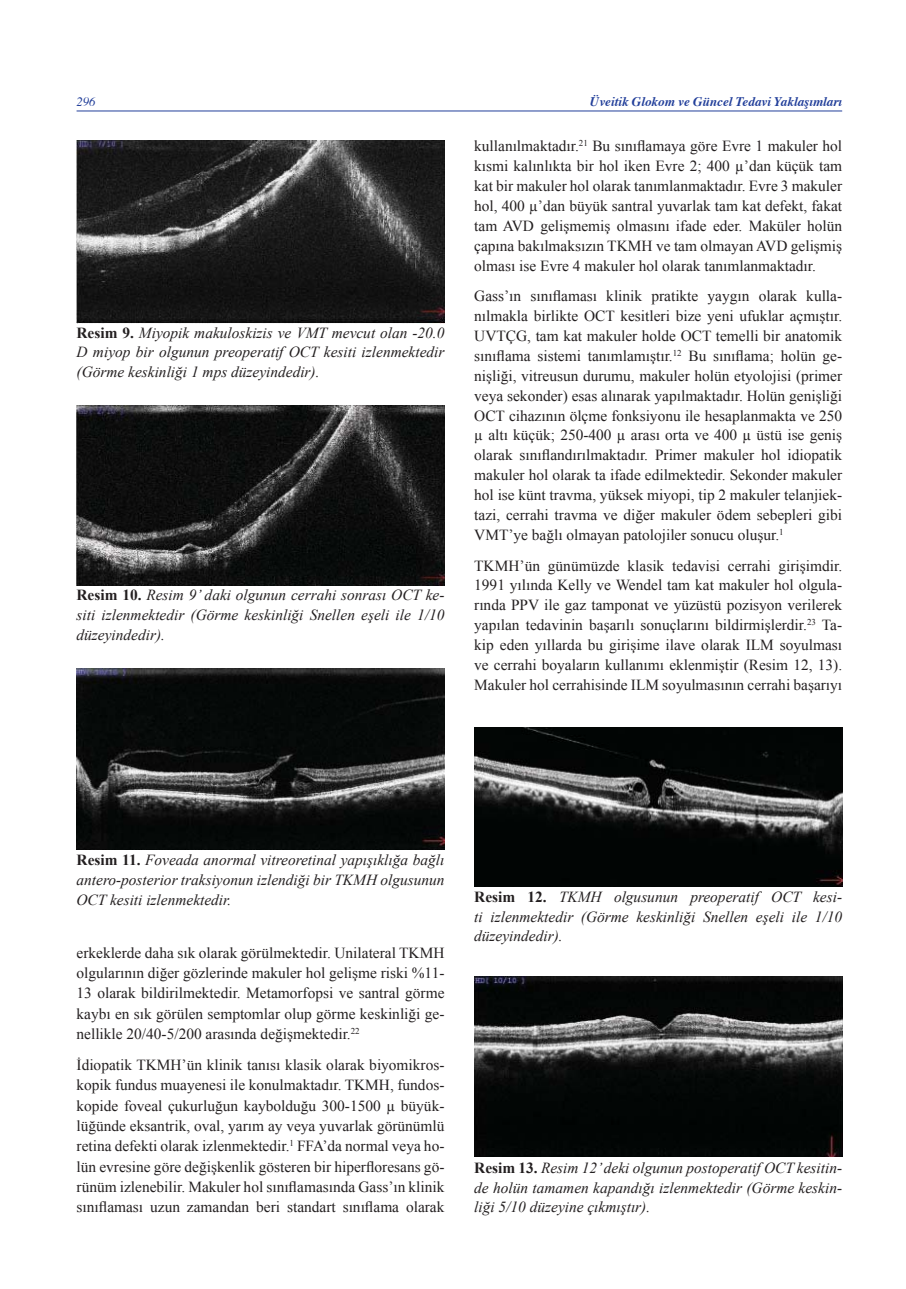
<style>
.page{position:relative;width:906px;height:1289px;background:#fff}
.page>*{position:absolute;margin:0;border:0;box-sizing:border-box;transform-origin:0 0}
.t1{font:15.3px/20px "Times New Roman";color:#231f20;text-align:justify}
.t2{font:italic 15.3px/19.8px "Times New Roman";color:#231f20;text-align:justify}
.t3{font:italic 700 13.2px "Times";color:#223f9a}
.t4{font:italic 12.75px "Times";color:#223f9a}
.s1{font-weight:700;font-style:normal}
</style>
<div class="page">
<hr style="left:77px;top:111px;width:765px;height:1px;background:#223f9a">
<img style="left:77px;top:140px;width:367px;height:183px">
<img style="left:77px;top:406px;width:367px;height:179px">
<img style="left:77px;top:668px;width:367px;height:181px">
<img style="left:474px;top:727px;width:368px;height:159px">
<img style="left:474px;top:976px;width:368px;height:180px">
<p class="t4" style="left:77px;top:97px;width:21px">296</p>
<p class="t3" style="left:590px;top:96px;width:254px">Üveitik Glokom ve Güncel Tedavi Yaklaşımları</p>
<p class="t2" style="left:77px;top:322px;width:369px"><span class="s1">Resim 9.</span> Miyopik makuloskizis ve VMT mevcut olan -20.0<br>D miyop bir olgunun preoperatif OCT kesiti izlenmektedir (Görme keskinliği 1 mps düzeyindedir).</p>
<p class="t2" style="left:77px;top:585px;width:369px"><span class="s1">Resim 10.</span> Resim 9’ daki olgunun cerrahi sonrası OCT ke&shy;siti izlenmektedir (Görme keskinliği Snellen eşeli ile 1/10 düzeyindedir).</p>
<p class="t1" style="left:474px;top:136px;width:369px">kullanılmaktadır.<sup>21</sup> Bu sınıflamaya göre Evre 1 makuler hol kısmi kalınlıkta bir hol iken Evre 2; 400 μ’dan küçük tam kat bir makuler hol olarak tanımlanmaktadır. Evre 3 makuler hol, 400 μ’dan büyük santral yuvarlak tam kat defekt, fakat tam AVD gelişmemiş olmasını ifade eder. Maküler holün çapına bakılmaksızın TKMH ve tam olmayan AVD gelişmiş olması ise Evre 4 makuler hol olarak tanımlanmaktadır.</p>
<p class="t1" style="left:474px;top:286px;width:369px">Gass’ın sınıflaması klinik pratikte yaygın olarak kulla&shy;nılmakla birlikte OCT kesitleri bize yeni ufuklar açmıştır.<br>UVTÇG, tam kat makuler holde OCT temelli bir anatomik sınıflama sistemi tanımlamıştır.<sup>12</sup> Bu sınıflama; holün ge&shy;nişliği, vitreusun durumu, makuler holün etyolojisi (primer veya sekonder) esas alınarak yapılmaktadır. Holün genişliği OCT cihazının ölçme fonksiyonu ile hesaplanmakta ve 250 μ altı küçük; 250-400 μ arası orta ve 400 μ üstü ise geniş olarak sınıflandırılmaktadır. Primer makuler hol idiopatik makuler hol olarak ta ifade edilmektedir. Sekonder makuler hol ise künt travma, yüksek miyopi, tip 2 makuler telanjiek&shy;tazi, cerrahi travma ve diğer makuler ödem sebepleri gibi VMT’ye bağlı olmayan patolojiler sonucu oluşur.<sup>1</sup></p>
<p class="t1" style="left:474px;top:555px;width:369px">TKMH’ün günümüzde klasik tedavisi cerrahi girişimdir.<br>1991 yılında Kelly ve Wendel tam kat makuler hol olgula&shy;rında PPV ile gaz tamponat ve yüzüstü pozisyon verilerek yapılan tedavinin başarılı sonuçlarını bildirmişlerdir.<sup>23</sup> Ta&shy;kip eden yıllarda bu girişime ilave olarak ILM soyulması ve cerrahi boyaların kullanımı eklenmiştir (Resim 12, 13).<br>Makuler hol cerrahisinde ILM soyulmasının cerrahi başarıyı</p>
<p class="t2" style="left:77px;top:850px;width:369px"><span class="s1">Resim 11.</span> Foveada anormal vitreoretinal yapışıklığa bağlı antero-posterior traksiyonun izlendiği bir TKMH olgusunun OCT kesiti izlenmektedir.</p>
<p class="t1" style="left:77px;top:942px;width:369px;line-height:20.4px">erkeklerde daha sık olarak görülmektedir. Unilateral TKMH olgularının diğer gözlerinde makuler hol gelişme riski %11- 13 olarak bildirilmektedir. Metamorfopsi ve santral görme kaybı en sık görülen semptomlar olup görme keskinliği ge&shy;nellikle 20/40-5/200 arasında değişmektedir.<sup>22</sup></p>
<p class="t1" style="left:77px;top:1054px;width:369px;line-height:20.4px">İdiopatik TKMH’ün klinik tanısı klasik olarak biyomikros&shy;kopik fundus muayenesi ile konulmaktadır. TKMH, fundos&shy;kopide foveal çukurluğun kaybolduğu 300-1500 μ büyük&shy;lüğünde eksantrik, oval, yarım ay veya yuvarlak görünümlü retina defekti olarak izlenmektedir.<sup>1</sup> FFA’da normal veya ho&shy;lün evresine göre değişkenlik gösteren bir hiperfloresans gö&shy;rünüm izlenebilir. Makuler hol sınıflamasında Gass’ın klinik sınıflaması uzun zamandan beri standart sınıflama olarak</p>
<p class="t2" style="left:474px;top:886px;width:369px"><span class="s1">Resim 12.</span> TKMH olgusunun preoperatif OCT kesi&shy;ti izlenmektedir (Görme keskinliği Snellen eşeli ile 1/10 düzeyindedir).</p>
<p class="t2" style="left:474px;top:1157px;width:369px"><span class="s1">Resim 13.</span> Resim 12’ deki olgunun postoperatif OCT kesitin&shy;de holün tamamen kapandığı izlenmektedir (Görme keskin&shy;liği 5/10 düzeyine çıkmıştır).</p>
</div>
